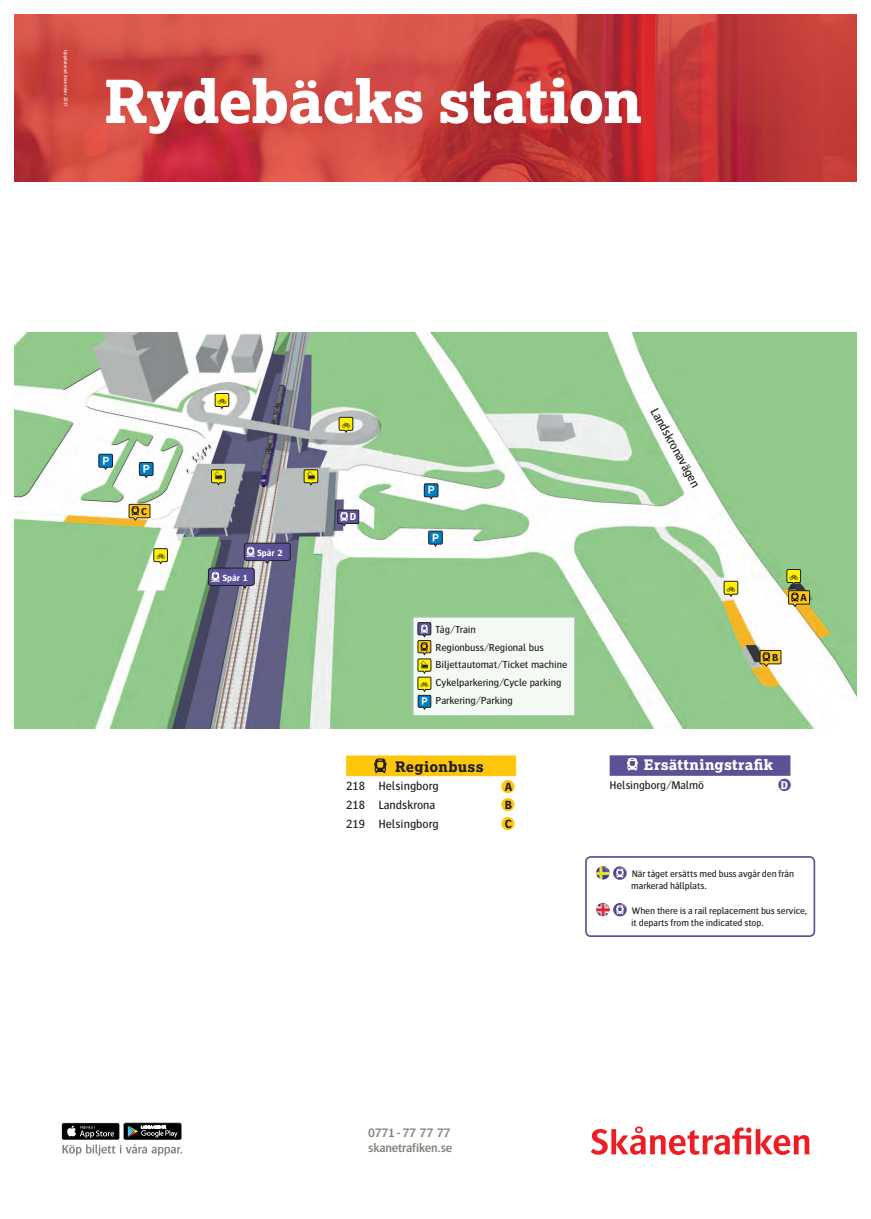
<style>
.page{position:relative;width:871px;height:1219px;background:#fff}
.page>*{position:absolute;margin:0;border:0;box-sizing:border-box;transform-origin:0 0}
.t1{font:800 59.4px "Lexia";letter-spacing:-.015em;color:#fff}
.t2{font:800 14.5px "Lexia";letter-spacing:.015em;color:#231f20}
.t3{font:800 14.4px "Lexia";letter-spacing:.02em;color:#fff}
.t4{font:14.3px "Resepikto Banverket";color:#231f20}
.t5{font:14.3px "Resepikto Banverket";color:#fff}
.t6{font:13.6px "Resepikto Banverket";color:#231f20}
.t7{font:13.3px "Resepikto Banverket";color:#fff}
.t8{font:600 12.8px/15.6px "Bosis Oresund Std";letter-spacing:-.015em;color:#857f78}
.t9{font:12.7px "Bosis Oresund Std";color:#231f20}
.t10{font:12.4px/18.6px "Bosis Oresund Std";color:#231f20}
.t11{font:900 12.4px/18.6px "Fotnot";color:#fec70c;text-align:justify}
.t12{font:11.7px "Bosis Oresund Std";letter-spacing:-.005em;color:#231f20}
.t13{font:900 11.7px "Fotnot";color:#5b5197}
.t14{font:10.6px/17.8px "Bosis Oresund Std";letter-spacing:-.005em;color:#231f20}
.t15{font:700 10.5px "Bosis Oresund Std";color:#231f20}
.t16{font:700 10.5px "Bosis Oresund Std";color:#fff}
.t17{font:9.8px/12.1px "Bosis Oresund Std";letter-spacing:-.005em;color:#231f20}
.t18{font:700 9.3px "Bosis Oresund Std";letter-spacing:-.005em;color:#fff}
.t19{font:5px "Bosis Oresund Std";color:#fff}
.s1{font-family:"Bosis Oresund Std";font-weight:700;color:#231f20}
.s2{font-family:"Bosis Oresund Std";font-weight:700;color:#fff}
</style>
<div class="page">
<img style="left:14px;top:14px;width:842px;height:167px">
<svg style="left:590px;top:1126px;width:219px;height:29px"></svg>
<svg style="left:62px;top:1123px;width:120px;height:32px"></svg>
<img style="left:14px;top:333px;width:842px;height:395px">
<svg style="left:338px;top:417px;width:15px;height:17px"></svg>
<svg style="left:214px;top:393px;width:15px;height:17px"></svg>
<svg style="left:153px;top:548px;width:15px;height:17px"></svg>
<svg style="left:723px;top:580px;width:15px;height:18px"></svg>
<svg style="left:98px;top:453px;width:15px;height:18px"></svg>
<svg style="left:303px;top:469px;width:15px;height:17px"></svg>
<svg style="left:211px;top:469px;width:15px;height:17px"></svg>
<div style="left:346px;top:755px;width:170px;height:21px;background:#fec70c"></div>
<svg style="left:374px;top:758px;width:12px;height:15px"></svg>
<svg style="left:208px;top:543px;width:83px;height:45px;background:#6c6b8c"></svg>
<svg style="left:129px;top:504px;width:21px;height:17px"></svg>
<svg style="left:139px;top:462px;width:15px;height:17px"></svg>
<svg style="left:423px;top:483px;width:15px;height:17px"></svg>
<svg style="left:428px;top:530px;width:15px;height:17px"></svg>
<svg style="left:759px;top:650px;width:22px;height:17px"></svg>
<svg style="left:785px;top:569px;width:24px;height:38px"></svg>
<div style="left:413px;top:617px;width:161px;height:99px;background:#f3f9f3"></div>
<div style="left:413px;top:617px;width:161px;height:99px;border:1px solid #bcbdc0"></div>
<svg style="left:417px;top:622px;width:14px;height:88px"></svg>
<div style="left:585px;top:856px;width:230px;height:81px;border:2px solid #5b5197;border-radius:5px"></div>
<img style="left:613px;top:866px;width:13px;height:14px;border-radius:7px">
<svg style="left:616px;top:869px;width:7px;height:9px"></svg>
<img style="left:596px;top:866px;width:13px;height:14px;border-radius:7px">
<svg style="left:596px;top:903px;width:30px;height:13px"></svg>
<div style="left:609px;top:755px;width:181px;height:21px;background:#5b5197"></div>
<svg style="left:627px;top:758px;width:10px;height:13px"></svg>
<svg style="left:337px;top:510px;width:22px;height:17px"></svg>
<p class="t19" style="left:68px;top:50px;width:58px;rotate:90deg">Uppdaterad december 2017</p>
<h1 class="t1" style="left:104px;top:63px;width:539px">Rydebäcks station</h1>
<h3 class="t5" style="left:106px;top:455px;width:7px">x</h3>
<h3 class="t5" style="left:146px;top:463px;width:7px">x</h3>
<p class="t15" style="left:141px;top:505px;width:7px">C</p>
<h3 class="t4" style="left:161px;top:549px;width:7px">o</h3>
<h3 class="t4" style="left:222px;top:394px;width:7px">o</h3>
<h3 class="t4" style="left:218px;top:470px;width:7px">g</h3>
<h3 class="t4" style="left:311px;top:470px;width:7px">g</h3>
<p class="t18" style="left:222px;top:573px;width:27px">Spår 1</p>
<p class="t18" style="left:257px;top:548px;width:27px">Spår 2</p>
<h3 class="t4" style="left:346px;top:418px;width:7px">o</h3>
<p class="t16" style="left:349px;top:511px;width:8px">D</p>
<h3 class="t5" style="left:431px;top:484px;width:7px">x</h3>
<h3 class="t5" style="left:435px;top:532px;width:7px">x</h3>
<p class="t14" style="left:435px;top:620px;width:133px">Tåg/Train<br>Regionbuss/Regional bus<br>Biljettautomat/Ticket machine<br>Cykelparkering/Cycle parking<br>Parkering/Parking</p>
<h3 class="t6" style="left:424px;top:659px;width:7px">g</h3>
<h3 class="t6" style="left:424px;top:678px;width:7px">o</h3>
<h3 class="t7" style="left:424px;top:696px;width:7px">x</h3>
<h2 class="t2" style="left:395px;top:757px;width:90px">Regionbuss</h2>
<p class="t10" style="left:346px;top:777px;width:94px">218 Helsingborg<br>218 Landskrona<br>219 Helsingborg</p>
<p class="t11" style="left:501px;top:777px;width:15px">[<span class="s1">A </span>[<span class="s1">B </span>[<span class="s1">C</span></p>
<p class="t9" style="left:659px;top:405px;width:90px;rotate:61deg">Landskronavägen</p>
<h3 class="t4" style="left:730px;top:582px;width:7px">o</h3>
<h3 class="t4" style="left:793px;top:570px;width:7px">o</h3>
<p class="t15" style="left:800px;top:592px;width:8px">A</p>
<p class="t15" style="left:771px;top:652px;width:8px">B</p>
<h3 class="t3" style="left:643px;top:755px;width:131px">Ersättningstrafik</h3>
<p class="t12" style="left:609px;top:779px;width:96px">Helsingborg/Malmö</p>
<p class="t13" style="left:778px;top:777px;width:14px">[<span class="s2">D</span></p>
<p class="t17" style="left:631px;top:867px;width:164px">När tåget ersätts med buss avgår den från markerad hållplats.</p>
<p class="t17" style="left:631px;top:904px;width:178px;line-height:12.7px">When there is a rail replacement bus service, it departs from the indicated stop.</p>
<h3 class="t8" style="left:368px;top:1124px;width:86px">0771 - 77 77 77 skanetrafiken.se</h3>
</div>
